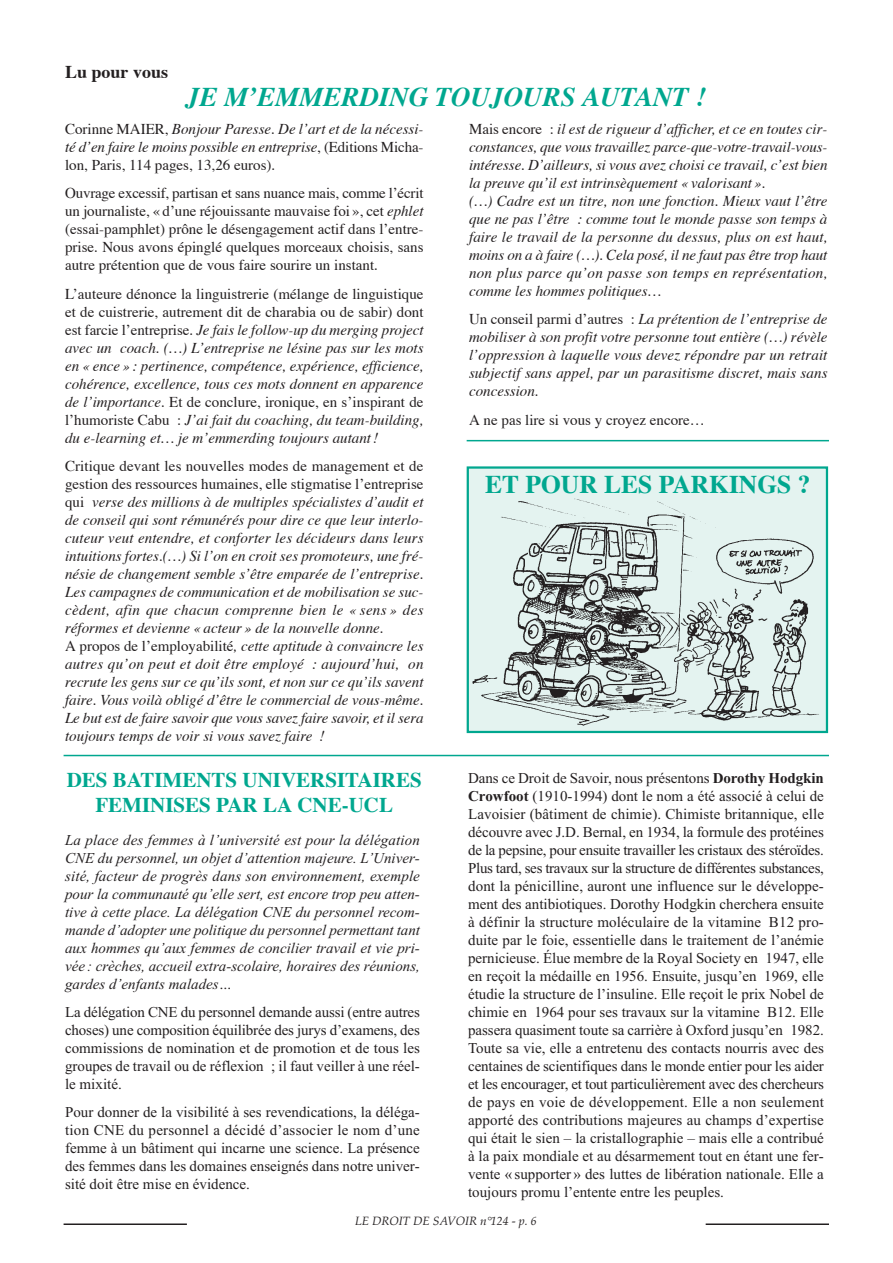
<style>
.page{position:relative;width:893px;height:1263px;background:#fff}
.page>*{position:absolute;margin:0;border:0;box-sizing:border-box;transform-origin:0 0}
.t1{font:italic 700 27px "Times";color:#00a78f}
.t2{font:700 25.5px "Times";color:#00a78f}
.t3{font:700 21px/25.2px "Times";color:#00a78f;text-align:center}
.t4{font:700 18px "Times";color:#231f20}
.t5{font:italic 15px/18px "Times";color:#231f20;text-align:justify}
.t6{font:15px/18px "Times New Roman MS";color:#231f20;text-align:justify}
.t7{font:15px/18px "Times New Roman It MS";color:#231f20;text-align:justify}
.t8{font:15px/18px "Times";color:#231f20;text-align:justify}
.t9{font:italic 12px "Palatino";color:#231f20}
.s1{font-style:normal}
.s2{font-style:italic}
.s3{font-family:"Times New Roman Bd MS"}
</style>
<div class="page">
<hr style="left:64px;top:1223px;width:123px;height:2px;background:#231f20">
<hr style="left:706px;top:1223px;width:123px;height:2px;background:#231f20">
<img style="left:470px;top:469px;width:355px;height:261px">
<div style="left:467px;top:466px;width:361px;height:267px;border:2px solid #00a78f"></div>
<hr style="left:64px;top:755px;width:765px;height:1px;background:#00a78f">
<hr style="left:467px;top:440px;width:362px;height:1px;background:#00a78f">
<p class="t4" style="left:65px;top:65px;width:105px">Lu pour vous</p>
<h1 class="t1" style="left:186px;top:86px;width:521px">JE M’EMMERDING TOUJOURS AUTANT !</h1>
<p class="t5" style="left:65px;top:121px;width:360px"><span class="s1">Corinne MAIER,</span> Bonjour Paresse. De l’art et de la nécessi&shy;té d’en faire le moins possible en entreprise<span class="s1">, (Editions Micha&shy;lon, Paris, 114 pages, 13,26 euros).</span></p>
<p class="t8" style="left:65px;top:185px;width:360px">Ouvrage excessif, partisan et sans nuance mais, comme l’écrit un journaliste, « d’une réjouissante mauvaise foi », cet <span class="s2">ephlet </span>(essai-pamphlet) prône le désengagement actif dans l’entre&shy;prise. Nous avons épinglé quelques morceaux choisis, sans autre prétention que de vous faire sourire un instant.</p>
<p class="t5" style="left:65px;top:286px;width:360px"><span class="s1">L’auteure dénonce la linguistrerie (mélange de linguistique et de cuistrerie, autrement dit de charabia ou de sabir) dont est farcie l’entreprise.</span> Je fais le follow-up du merging project avec un coach. (…) L’entreprise ne lésine pas sur les mots en « ence » : pertinence, compétence, expérience, efficience, cohérence, excellence, tous ces mots donnent en apparence de l’importance. <span class="s1">Et de conclure, ironique, en s’inspirant de l’humoriste Cabu :</span> J’ai fait du coaching, du team-building, du e-learning et… je m’emmerding toujours autant !</p>
<p class="t5" style="left:65px;top:458px;width:360px;text-align:left"><span class="s1">Critique devant les nouvelles modes de management et de gestion des ressources humaines, elle stigmatise l’entreprise qui</span> verse des millions à de multiples spécialistes d’audit et de conseil qui sont rémunérés pour dire ce que leur interlo&shy;cuteur veut entendre, et conforter les décideurs dans leurs intuitions fortes.(…) Si l’on en croit ses promoteurs, une fré&shy;nésie de changement semble s’être emparée de l’entreprise.<br>Les campagnes de communication et de mobilisation se suc&shy;cèdent, afin que chacun comprenne bien le « sens » des réformes et devienne « acteur » de la nouvelle donne.<br><span class="s1">A propos de l’employabilité</span>, cette aptitude à convaincre les autres qu’on peut et doit être employé : aujourd’hui, on recrute les gens sur ce qu’ils sont, et non sur ce qu’ils savent faire. Vous voilà obligé d’être le commercial de vous-même.<br>Le but est de faire savoir que vous savez faire savoir, et il sera toujours temps de voir si vous savez faire !</p>
<h3 class="t3" style="left:67px;top:769px;width:357px">DES BATIMENTS UNIVERSITAIRES<br>FEMINISES PAR LA CNE-UCL</h3>
<p class="t7" style="left:65px;top:832px;width:356px">La place des femmes à l’université est pour la délégation CNE du personnel, un objet d’attention majeure. L’Univer&shy;sité, facteur de progrès dans son environnement, exemple pour la communauté qu’elle sert, est encore trop peu atten&shy;tive à cette place. La délégation CNE du personnel recom&shy;mande d’adopter une politique du personnel permettant tant aux hommes qu’aux femmes de concilier travail et vie pri&shy;vée : crèches, accueil extra-scolaire, horaires des réunions, gardes d’enfants malades…</p>
<p class="t6" style="left:65px;top:1004px;width:356px">La délégation CNE du personnel demande aussi (entre autres choses) une composition équilibrée des jurys d’examens, des commissions de nomination et de promotion et de tous les groupes de travail ou de réflexion ; il faut veiller à une réel&shy;le mixité.</p>
<p class="t6" style="left:65px;top:1104px;width:356px">Pour donner de la visibilité à ses revendications, la déléga&shy;tion CNE du personnel a décidé d’associer le nom d’une femme à un bâtiment qui incarne une science. La présence des femmes dans les domaines enseignés dans notre univer&shy;sité doit être mise en évidence.</p>
<p class="t5" style="left:469px;top:121px;width:360px;text-align:left"><span class="s1">Mais encore :</span> il est de rigueur d’afficher, et ce en toutes cir&shy;constances, que vous travaillez parce-que-votre-travail-vous&shy;intéresse. D’ailleurs, si vous avez choisi ce travail, c’est bien la preuve qu’il est intrinsèquement « valorisant ».<br>(…) Cadre est un titre, non une fonction. Mieux vaut l’être que ne pas l’être : comme tout le monde passe son temps à faire le travail de la personne du dessus, plus on est haut, moins on a à faire (…). Cela posé, il ne faut pas être trop haut non plus parce qu’on passe son temps en représentation, comme les hommes politiques…</p>
<p class="t5" style="left:469px;top:311px;width:360px"><span class="s1">Un conseil parmi d’autres :</span> La prétention de l’entreprise de mobiliser à son profit votre personne tout entière (…) révèle l’oppression à laquelle vous devez répondre par un retrait subjectif sans appel, par un parasitisme discret, mais sans concession.</p>
<p class="t8" style="left:469px;top:412px;width:237px">A ne pas lire si vous y croyez encore…</p>
<h2 class="t2" style="left:485px;top:474px;width:327px">ET POUR LES PARKINGS ?</h2>
<p class="t6" style="left:468px;top:770px;width:357px">Dans ce Droit de Savoir, nous présentons <span class="s3">Dorothy Hodgkin Crowfoot</span> (1910-1994) dont le nom a été associé à celui de Lavoisier (bâtiment de chimie). Chimiste britannique, elle découvre avec J.D. Bernal, en 1934, la formule des protéines de la pepsine, pour ensuite travailler les cristaux des stéroïdes.<br>Plus tard, ses travaux sur la structure de différentes substances, dont la pénicilline, auront une influence sur le développe&shy;ment des antibiotiques. Dorothy Hodgkin cherchera ensuite à définir la structure moléculaire de la vitamine B12 pro&shy;duite par le foie, essentielle dans le traitement de l’anémie pernicieuse. Élue membre de la Royal Society en 1947, elle en reçoit la médaille en 1956. Ensuite, jusqu’en 1969, elle étudie la structure de l’insuline. Elle reçoit le prix Nobel de chimie en 1964 pour ses travaux sur la vitamine B12. Elle passera quasiment toute sa carrière à Oxford jusqu’en 1982.<br>Toute sa vie, elle a entretenu des contacts nourris avec des centaines de scientifiques dans le monde entier pour les aider et les encourager, et tout particulièrement avec des chercheurs de pays en voie de développement. Elle a non seulement apporté des contributions majeures au champs d’expertise qui était le sien – la cristallographie – mais elle a contribué à la paix mondiale et au désarmement tout en étant une fer&shy;vente « supporter » des luttes de libération nationale. Elle a toujours promu l’entente entre les peuples.</p>
<p class="t9" style="left:355px;top:1217px;width:183px">LE DROIT DE SAVOIR n°124 - p. 6</p>
</div>
